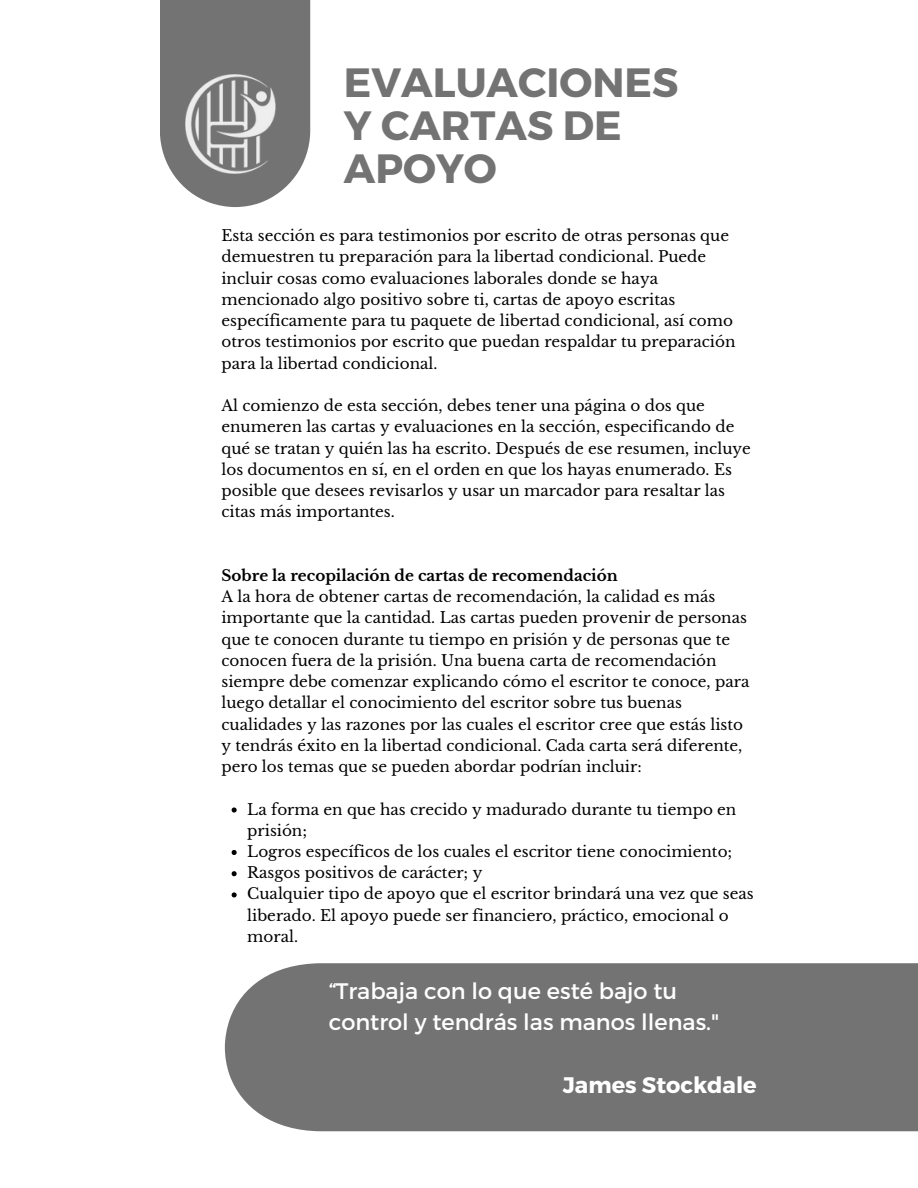
<style>
.page{position:relative;width:918px;height:1188px;background:#fff}
.page>*{position:absolute;margin:0;border:0;box-sizing:border-box;transform-origin:0 0}
.t1{font:700 40.95px/43.2px "Montserrat";color:#737373}
.t2{font:22.5px/31.2px "Montserrat";color:#fff}
.t3{font:700 22.5px "Montserrat";color:#fff}
.t4{font:15.15px/21.3px "Libre Baskerville";color:#000}
.t5{font:700 15.15px "Libre Baskerville";color:#000}
</style>
<div class="page">
<svg style="left:160px;top:0;width:150px;height:207px;background:#838383"></svg>
<img style="left:186px;top:74px;width:99px;height:99px">
<div style="left:225px;top:963px;width:693px;height:168px;background:#737373"></div>
<svg style="left:232px;top:807px;width:5px;height:6px"></svg>
<svg style="left:232px;top:850px;width:5px;height:5px"></svg>
<svg style="left:232px;top:871px;width:5px;height:5px"></svg>
<svg style="left:232px;top:892px;width:5px;height:5px"></svg>
<p class="t1" style="left:344px;top:59px;width:336px">EVALUACIONES<br>Y CARTAS DE<br>APOYO</p>
<p class="t4" style="left:221px;top:225px;width:516px">Esta sección es para testimonios por escrito de otras personas que demuestren tu preparación para la libertad condicional. Puede incluir cosas como evaluaciones laborales donde se haya mencionado algo positivo sobre ti, cartas de apoyo escritas específicamente para tu paquete de libertad condicional, así como otros testimonios por escrito que puedan respaldar tu preparación para la libertad condicional.</p>
<p class="t4" style="left:221px;top:395px;width:531px">Al comienzo de esta sección, debes tener una página o dos que enumeren las cartas y evaluaciones en la sección, especificando de qué se tratan y quién las ha escrito. Después de ese resumen, incluye los documentos en sí, en el orden en que los hayas enumerado. Es posible que desees revisarlos y usar un marcador para resaltar las citas más importantes.</p>
<p class="t5" style="left:221px;top:566px;width:398px">Sobre la recopilación de cartas de recomendación</p>
<p class="t4" style="left:221px;top:586px;width:529px">A la hora de obtener cartas de recomendación, la calidad es más importante que la cantidad. Las cartas pueden provenir de personas que te conocen durante tu tiempo en prisión y de personas que te conocen fuera de la prisión. Una buena carta de recomendación siempre debe comenzar explicando cómo el escritor te conoce, para luego detallar el conocimiento del escritor sobre tus buenas cualidades y las razones por las cuales el escritor cree que estás listo y tendrás éxito en la libertad condicional. Cada carta será diferente, pero los temas que se pueden abordar podrían incluir:</p>
<p class="t4" style="left:247px;top:799px;width:491px">La forma en que has crecido y madurado durante tu tiempo en prisión;</p>
<p class="t4" style="left:247px;top:841px;width:487px">Logros específicos de los cuales el escritor tiene conocimiento;</p>
<p class="t4" style="left:247px;top:862px;width:237px">Rasgos positivos de carácter; y</p>
<p class="t4" style="left:247px;top:884px;width:508px">Cualquier tipo de apoyo que el escritor brindará una vez que seas liberado. El apoyo puede ser financiero, práctico, emocional o moral.</p>
<p class="t2" style="left:329px;top:974px;width:392px">“Trabaja con lo que esté bajo tu control y tendrás las manos llenas."</p>
<p class="t3" style="left:563px;top:1070px;width:195px">James Stockdale</p>
</div>
